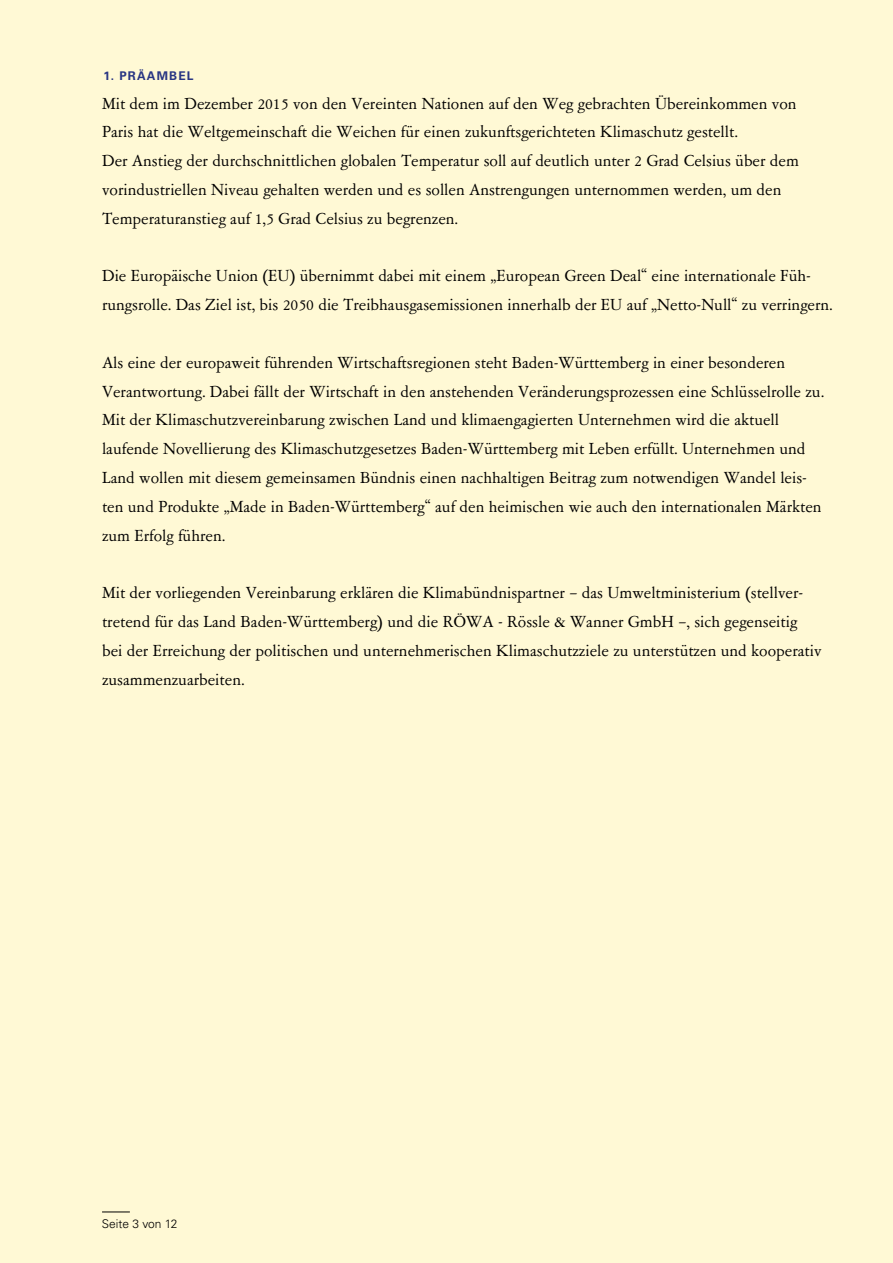
<style>
.page{position:relative;width:893px;height:1263px;background:#fff9d5}
.page>*{position:absolute;margin:0;border:0;box-sizing:border-box;transform-origin:0 0}
.P_Fließtext{font:18px/28.8px "Garamont Amst SB";color:#000}
.t1{font:300 12px "Univers LT Pro 45";color:#000}
.t2{font:700 12px "Univers LT Pro 65";letter-spacing:.1em;color:#283583}
</style>
<div class="page">
<svg style="left:102px;top:1211px;width:28px;height:1px"></svg>
<h2 class="t2" style="left:103px;top:68px;width:92px">1. PRÄAMBEL</h2>
<p class="P_Fließtext" style="left:102px;top:90px;width:698px">Mit dem im Dezember 2015 von den Vereinten Nationen auf den Weg gebrachten Übereinkommen von Paris hat die Weltgemeinschaft die Weichen für einen zukunftsgerichteten Klimaschutz gestellt.<br>Der Anstieg der durchschnittlichen globalen Temperatur soll auf deutlich unter 2 Grad Celsius über dem vorindustriellen Niveau gehalten werden und es sollen Anstrengungen unternommen werden, um den Temperaturanstieg auf 1,5 Grad Celsius zu begrenzen.</p>
<p class="P_Fließtext" style="left:102px;top:262px;width:732px">Die Europäische Union (EU) übernimmt dabei mit einem „European Green Deal“ eine internationale Füh&shy;rungsrolle. Das Ziel ist, bis 2050 die Treibhausgasemissionen innerhalb der EU auf „Netto-Null“ zu verringern.</p>
<p class="P_Fließtext" style="left:102px;top:349px;width:723px">Als eine der europaweit führenden Wirtschaftsregionen steht Baden-Württemberg in einer besonderen Verantwortung. Dabei fällt der Wirtschaft in den anstehenden Veränderungsprozessen eine Schlüsselrolle zu.<br>Mit der Klimaschutzvereinbarung zwischen Land und klimaengagierten Unternehmen wird die aktuell laufende Novellierung des Klimaschutzgesetzes Baden-Württemberg mit Leben erfüllt. Unternehmen und Land wollen mit diesem gemeinsamen Bündnis einen nachhaltigen Beitrag zum notwendigen Wandel leis&shy;ten und Produkte „Made in Baden-Württemberg“ auf den heimischen wie auch den internationalen Märkten zum Erfolg führen.</p>
<p class="P_Fließtext" style="left:102px;top:579px;width:721px">Mit der vorliegenden Vereinbarung erklären die Klimabündnispartner – das Umweltministerium (stellver&shy;tretend für das Land Baden-Württemberg) und die RÖWA - Rössle &amp; Wanner GmbH –, sich gegenseitig bei der Erreichung der politischen und unternehmerischen Klimaschutzziele zu unterstützen und kooperativ zusammenzuarbeiten.</p>
<p class="t1" style="left:102px;top:1216px;width:77px">Seite 3 von 12</p>
</div>
